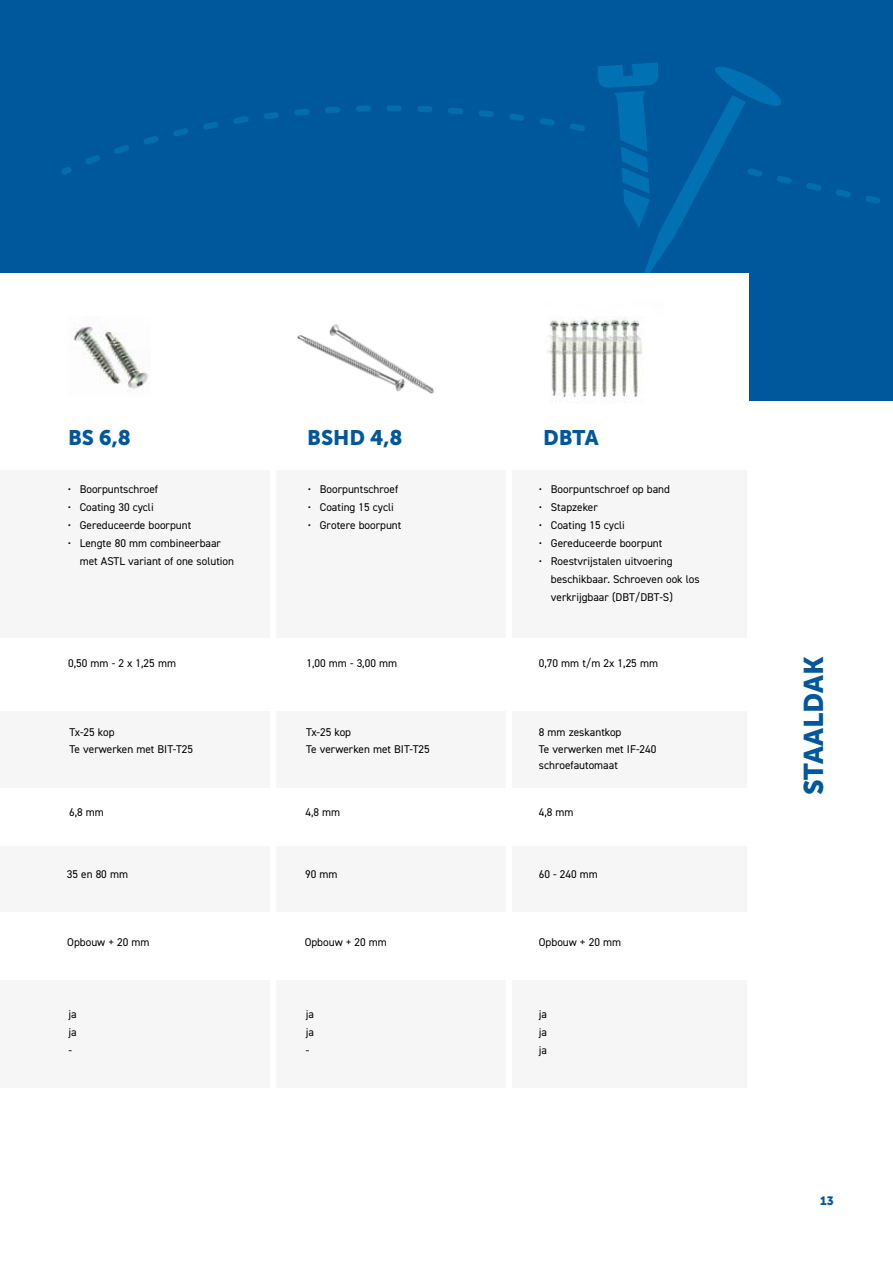
<style>
.page{position:relative;width:893px;height:1263px;background:#fff}
.page>*{position:absolute;margin:0;border:0;box-sizing:border-box;transform-origin:0 0}
.t1{font:27px "Museo Sans 900";letter-spacing:-.005em;color:#00589c}
.t2{font:21px "Museo Sans 900";color:#00589c}
.t3{font:12px "Museo Sans 900";color:#00589c}
.t4{font:11.25px/18px "DIN2014";color:#000}
</style>
<div class="page">
<div style="left:0;top:0;width:893px;height:400px;background:#00589c"></div>
<svg style="left:144px;top:105px;width:441px;height:35px"></svg>
<svg style="left:598px;top:62px;width:282px;height:228px"></svg>
<div style="left:0;top:273px;width:748px;height:226px;background:#fff"></div>
<div style="left:0;top:471px;width:270px;height:167px;background:#f6f6f6"></div>
<div style="left:277px;top:471px;width:229px;height:167px;background:#f6f6f6"></div>
<div style="left:512px;top:471px;width:235px;height:167px;background:#f6f6f6"></div>
<img style="left:73px;top:325px;width:75px;height:64px">
<img style="left:297px;top:324px;width:137px;height:70px">
<img style="left:547px;top:317px;width:95px;height:86px">
<div style="left:0;top:712px;width:270px;height:76px;background:#f6f6f6"></div>
<div style="left:277px;top:712px;width:229px;height:76px;background:#f6f6f6"></div>
<div style="left:512px;top:712px;width:235px;height:76px;background:#f6f6f6"></div>
<div style="left:0;top:846px;width:270px;height:65px;background:#f6f6f6"></div>
<div style="left:277px;top:846px;width:229px;height:65px;background:#f6f6f6"></div>
<div style="left:512px;top:846px;width:235px;height:65px;background:#f6f6f6"></div>
<div style="left:0;top:980px;width:270px;height:107px;background:#f6f6f6"></div>
<div style="left:277px;top:980px;width:229px;height:107px;background:#f6f6f6"></div>
<div style="left:512px;top:980px;width:235px;height:107px;background:#f6f6f6"></div>
<h2 class="t2" style="left:68px;top:425px;width:64px">BS 6,8</h2>
<h2 class="t2" style="left:307px;top:425px;width:97px">BSHD 4,8</h2>
<h2 class="t2" style="left:543px;top:425px;width:57px">DBTA</h2>
<p class="t4" style="left:68px;top:480px;width:92px">• Boorpuntschroef</p>
<p class="t4" style="left:68px;top:498px;width:88px">• Coating 30 cycli</p>
<p class="t4" style="left:68px;top:516px;width:125px">• Gereduceerde boorpunt</p>
<p class="t4" style="left:80px;top:534px;width:156px;text-indent:-12px">• Lengte 80 mm combineerbaar met ASTL variant of one solution</p>
<p class="t4" style="left:308px;top:480px;width:92px">• Boorpuntschroef</p>
<p class="t4" style="left:308px;top:498px;width:88px">• Coating 15 cycli</p>
<p class="t4" style="left:308px;top:516px;width:95px">• Grotere boorpunt</p>
<p class="t4" style="left:539px;top:480px;width:133px">• Boorpuntschroef op band</p>
<p class="t4" style="left:539px;top:498px;width:60px">• Stapzeker</p>
<p class="t4" style="left:539px;top:516px;width:88px">• Coating 15 cycli</p>
<p class="t4" style="left:539px;top:534px;width:125px">• Gereduceerde boorpunt</p>
<p class="t4" style="left:551px;top:552px;width:150px;text-indent:-12px">• Roestvrijstalen uitvoering beschikbaar. Schroeven ook los verkrijgbaar (DBT/DBT-S)</p>
<p class="t4" style="left:68px;top:654px;width:109px">0,50 mm - 2 x 1,25 mm</p>
<p class="t4" style="left:306px;top:654px;width:92px">1,00 mm - 3,00 mm</p>
<p class="t4" style="left:539px;top:654px;width:121px">0,70 mm t/m 2x 1,25 mm</p>
<p class="t4" style="left:70px;top:724px;width:125px;line-height:16.5px">Tx-25 kop<br>Te verwerken met BIT-T25</p>
<p class="t4" style="left:306px;top:724px;width:125px;line-height:16.5px">Tx-25 kop<br>Te verwerken met BIT-T25</p>
<p class="t4" style="left:539px;top:724px;width:119px;line-height:16.5px">8 mm zeskantkop<br>Te verwerken met IF-240 schroefautomaat</p>
<p class="t4" style="left:69px;top:803px;width:36px">6,8 mm</p>
<p class="t4" style="left:305px;top:803px;width:36px">4,8 mm</p>
<p class="t4" style="left:539px;top:803px;width:36px">4,8 mm</p>
<p class="t4" style="left:67px;top:865px;width:63px">35 en 80 mm</p>
<p class="t4" style="left:305px;top:865px;width:34px">90 mm</p>
<p class="t4" style="left:539px;top:865px;width:61px">60 - 240 mm</p>
<p class="t4" style="left:67px;top:933px;width:84px">Opbouw + 20 mm</p>
<p class="t4" style="left:305px;top:933px;width:84px">Opbouw + 20 mm</p>
<p class="t4" style="left:539px;top:933px;width:84px">Opbouw + 20 mm</p>
<p class="t4" style="left:69px;top:1005px;width:10px;text-align:justify">ja ja -</p>
<p class="t4" style="left:306px;top:1005px;width:10px;text-align:justify">ja ja -</p>
<p class="t4" style="left:539px;top:1005px;width:10px;text-align:justify">ja ja ja</p>
<h1 class="t1" style="left:798px;top:795px;width:140px;rotate:-90deg">STAALDAK</h1>
<p class="t3" style="left:820px;top:1194px;width:15px">13</p>
</div>
